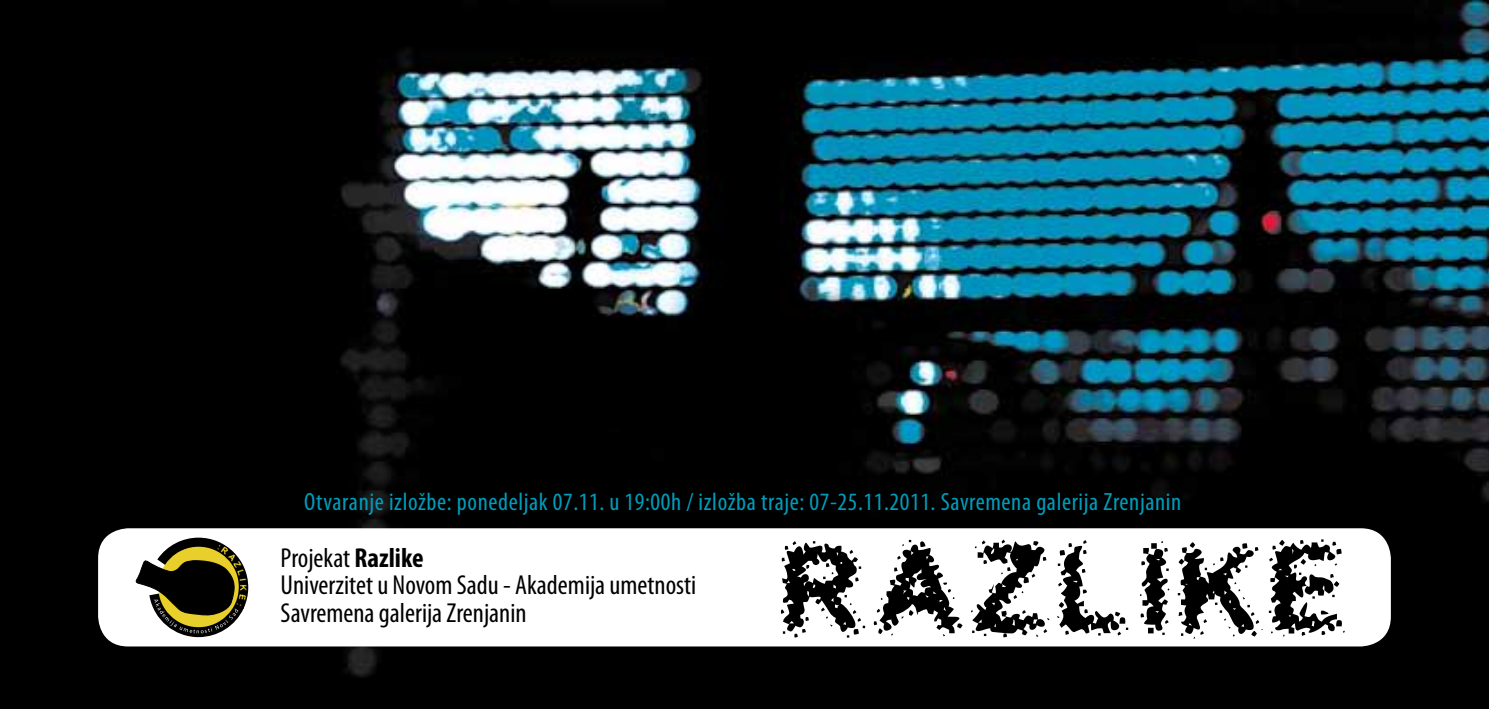
<style>
.page{position:relative;width:1489px;height:709px;background:#fff}
.page>*{position:absolute;margin:0;border:0;box-sizing:border-box;transform-origin:0 0}
.t1{font:120px "Acidic";letter-spacing:.07em;color:#000}
.t2{font:condensed 27.5px/27.5px "Myriad Pro";color:#000}
.t3{font:condensed 25px "Myriad Pro";letter-spacing:.025em;color:#009cba}
.s1{font-weight:700}
</style>
<div class="page">
<div style="left:0;top:0;width:1488px;height:709px;background:#000"></div>
<img style="left:319px;top:0;width:1169px;height:677px">
<div style="left:98px;top:528px;width:1292px;height:118px;background:#fff;border-radius:30px"></div>
<svg style="left:135px;top:537px;width:114px;height:100px"></svg>
<p class="t3" style="left:304px;top:487px;width:878px">Otvaranje izložbe: ponedeljak 07.11. u 19:00h / izložba traje: 07-25.11.2011. Savremena galerija Zrenjanin</p>
<p class="t2" style="left:280px;top:543px;width:417px">Projekat <span class="s1">Razlike<br></span>Univerzitet u Novom Sadu - Akademija umetnosti<br>Savremena galerija Zrenjanin</p>
<h1 class="t1" style="left:780px;top:533px;width:565px">RAZLIKE</h1>
</div>
